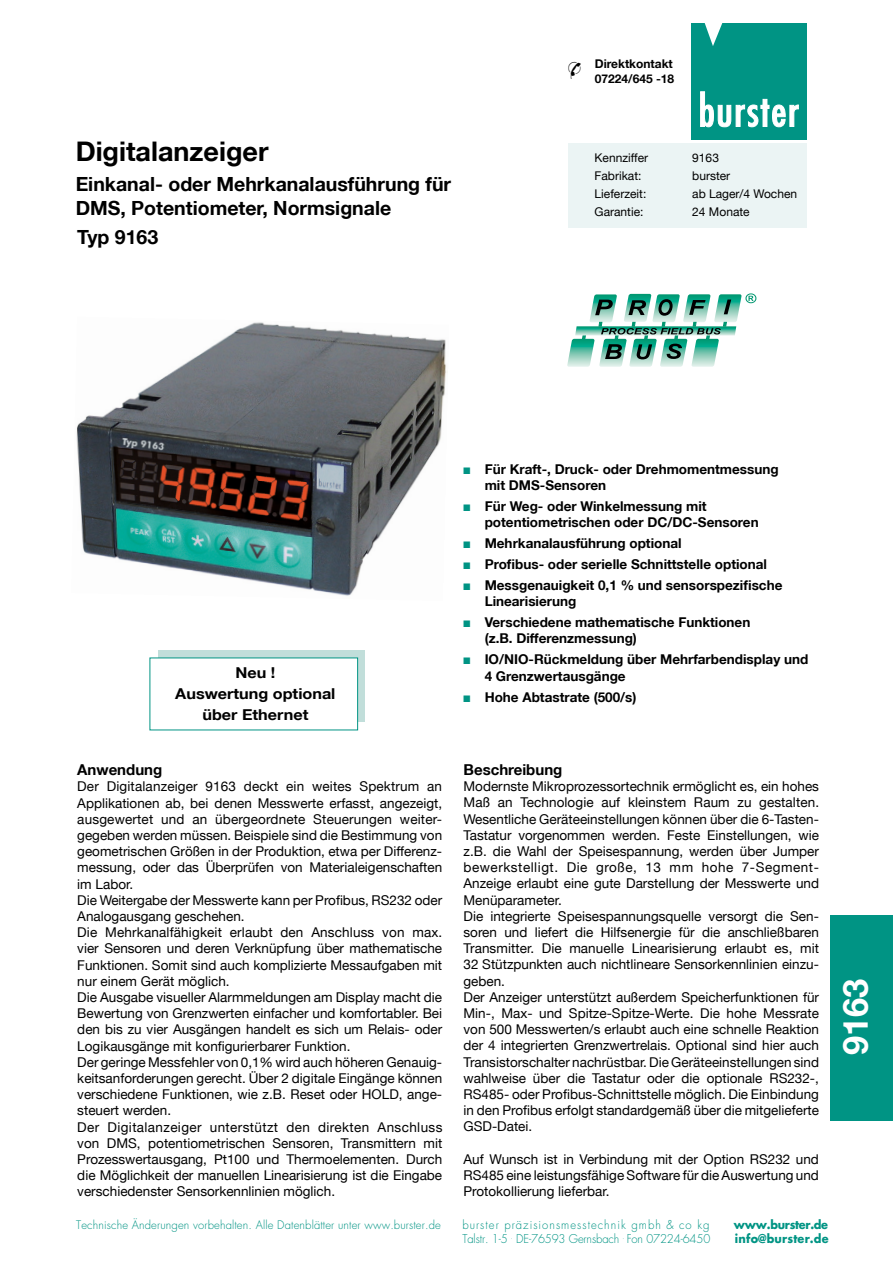
<style>
.page{position:relative;width:893px;height:1263px;background:#fff}
.page>*{position:absolute;margin:0;border:0;box-sizing:border-box;transform-origin:0 0}
.t1{font:700 34.5px "Helvetica Neue LT";color:#fff}
.t2{font:700 27px "Helvetica Neue LT";color:#000}
.t3{font:700 19.5px/23.4px "Helvetica Neue LT";color:#000}
.t4{font:19.5px "Monotype Sorts";color:#000}
.t5{font:700 15px/21px "Helvetica Neue LT";color:#000;text-align:center;scale:1.08 1}
.t6{font:700 15px "Helvetica Neue LT";color:#000}
.t7{font:13.5px/16.2px "Helvetica Neue LT";color:#000}
.t8{font:700 13.5px/21px "Helvetica Neue LT";color:#000}
.t9{font:12px "Helvetica Neue LT";color:#000}
.t10{font:700 12px/14.4px "Helvetica Neue LT";color:#000}
.t11{font:300 11.85px "Futura LT";letter-spacing:-.01em;color:#009484;scale:.95 1}
.t12{font:300 11.85px "Futura LT";letter-spacing:.09em;color:#009484;scale:.95 1}
.t13{font:700 11.85px "Futura LT";letter-spacing:.015em;color:#009484;scale:.95 1}
.t14{font:700 11.85px "Futura LT";letter-spacing:-.025em;color:#009484;scale:.95 1}
.t15{font:300 11.55px "Futura LT";letter-spacing:.01em;color:#009484}
.s1{font-family:"Monotype Sorts";font-weight:400;font-size:9px;color:#009484}
</style>
<div class="page">
<img style="left:76px;top:322px;width:372px;height:274px">
<svg style="left:567px;top:293px;width:189px;height:74px"></svg>
<div style="left:830px;top:915px;width:63px;height:205px;background:#009484"></div>
<div style="left:568px;top:143px;width:239px;height:84px;background:#ebf4f4"></div>
<div style="left:691px;top:23px;width:116px;height:116px;background:#009484"></div>
<svg style="left:704px;top:23px;width:19px;height:23px"></svg>
<svg style="left:700px;top:91px;width:99px;height:37px"></svg>
<div style="left:158px;top:650px;width:207px;height:71px;background:#c1deda"></div>
<div style="left:150px;top:657px;width:208px;height:73px;background:#fff"></div>
<h2 class="t2" style="left:76px;top:135px;width:194px">Digitalanzeiger</h2>
<h3 class="t3" style="left:76px;top:172px;width:377px">Einkanal- oder Mehrkanalausführung für<br>DMS, Potentiometer, Normsignale</h3>
<h3 class="t3" style="left:77px;top:225px;width:82px">Typ 9163</h3>
<h3 class="t4" style="left:567px;top:60px;width:17px">&amp;</h3>
<p class="t10" style="left:595px;top:56px;width:81px">Direktkontakt<br>07224/645 -18</p>
<p class="t9" style="left:595px;top:151px;width:55px">Kennziffer</p>
<p class="t9" style="left:692px;top:151px;width:28px">9163</p>
<p class="t9" style="left:595px;top:169px;width:48px">Fabrikat:</p>
<p class="t9" style="left:692px;top:169px;width:40px">burster</p>
<p class="t9" style="left:595px;top:187px;width:53px">Lieferzeit:</p>
<p class="t9" style="left:692px;top:187px;width:106px">ab Lager/4 Wochen</p>
<p class="t9" style="left:595px;top:205px;width:50px">Garantie:</p>
<p class="t9" style="left:692px;top:205px;width:59px">24 Monate</p>
<p class="t5" style="left:175px;top:662px;width:150px">Neu !<br>Auswertung optional über Ethernet</p>
<p class="t8" style="left:485px;top:460px;width:295px;line-height:16.2px;text-indent:-21px"><span class="s1">N</span> Für Kraft-, Druck- oder Drehmomentmessung mit DMS-Sensoren</p>
<p class="t8" style="left:485px;top:498px;width:276px;line-height:16.2px;text-indent:-21px"><span class="s1">N</span> Für Weg- oder Winkelmessung mit potentiometrischen oder DC/DC-Sensoren</p>
<p class="t8" style="left:463px;top:532px;width:320px"><span class="s1">N</span> Mehrkanalausführung optional<br><span class="s1">N</span> Profibus- oder serielle Schnittstelle optional<br><span class="s1">N</span> Messgenauigkeit 0,1 % und sensorspezifische</p>
<p class="t8" style="left:463px;top:591px;width:288px;text-indent:21px">Linearisierung<br><span class="s1">N</span> Verschiedene mathematische Funktionen</p>
<p class="t8" style="left:463px;top:628px;width:346px;text-indent:21px">(z.B. Differenzmessung)<br><span class="s1">N</span> IO/NIO-Rückmeldung über Mehrfarbendisplay und</p>
<p class="t8" style="left:463px;top:665px;width:175px;text-indent:21px">4 Grenzwertausgänge<br><span class="s1">N</span> Hohe Abtastrate (500/s)</p>
<p class="t6" style="left:77px;top:760px;width:87px">Anwendung</p>
<p class="t7" style="left:77px;top:778px;width:367px">Der Digitalanzeiger 9163 deckt ein weites Spektrum an Applikationen ab, bei denen Messwerte erfasst, angezeigt, ausgewertet und an übergeordnete Steuerungen weiter&shy;gegeben werden müssen. Beispiele sind die Bestimmung von geometrischen Größen in der Produktion, etwa per Differenz&shy;messung, oder das Überprüfen von Materialeigenschaften im Labor.<br>Die Weitergabe der Messwerte kann per Profibus, RS232 oder Analogausgang geschehen.<br>Die Mehrkanalfähigkeit erlaubt den Anschluss von max. vier Sensoren und deren Verknüpfung über mathematische Funktionen. Somit sind auch komplizierte Messaufgaben mit nur einem Gerät möglich.<br>Die Ausgabe visueller Alarmmeldungen am Display macht die Bewertung von Grenzwerten einfacher und komfortabler. Bei den bis zu vier Ausgängen handelt es sich um Relais- oder Logikausgänge mit konfigurierbarer Funktion.<br>Der geringe Messfehler von 0,1% wird auch höheren Genauig&shy;keitsanforderungen gerecht. Über 2 digitale Eingänge können verschiedene Funktionen, wie z.B. Reset oder HOLD, ange&shy;steuert werden.<br>Der Digitalanzeiger unterstützt den direkten Anschluss von DMS, potentiometrischen Sensoren, Transmittern mit Prozesswertausgang, Pt100 und Thermoelementen. Durch die Möglichkeit der manuellen Linearisierung ist die Eingabe verschiedenster Sensorkennlinien möglich.</p>
<p class="t6" style="left:464px;top:760px;width:100px">Beschreibung</p>
<p class="t7" style="left:464px;top:778px;width:357px">Modernste Mikroprozessortechnik ermöglicht es, ein hohes Maß an Technologie auf kleinstem Raum zu gestalten.<br>Wesentliche Geräteeinstellungen können über die 6-Tasten-Tastatur vorgenommen werden. Feste Einstellungen, wie z.B. die Wahl der Speisespannung, werden über Jumper bewerkstelligt. Die große, 13 mm hohe 7-Segment-Anzeige erlaubt eine gute Darstellung der Messwerte und Menüparameter.<br>Die integrierte Speisespannungsquelle versorgt die Sen&shy;soren und liefert die Hilfsenergie für die anschließbaren Transmitter. Die manuelle Linearisierung erlaubt es, mit 32 Stützpunkten auch nichtlineare Sensorkennlinien einzu&shy;geben.<br>Der Anzeiger unterstützt außerdem Speicherfunktionen für Min-, Max- und Spitze-Spitze-Werte. Die hohe Messrate von 500 Messwerten/s erlaubt auch eine schnelle Reaktion der 4 integrierten Grenzwertrelais. Optional sind hier auch Transistorschalter nachrüstbar. Die Geräteeinstellungen sind wahlweise über die Tastatur oder die optionale RS232-, RS485- oder Profibus-Schnittstelle möglich. Die Einbindung in den Profibus erfolgt standardgemäß über die mitgelieferte GSD-Datei.</p>
<p class="t7" style="left:464px;top:1151px;width:357px;text-align:justify">Auf Wunsch ist in Verbindung mit der Option RS232 und RS485 eine leistungsfähige Software für die Auswertung und Protokollierung lieferbar.</p>
<p class="t15" style="left:76px;top:1218px;width:366px">Technische Änderungen vorbehalten. Alle Datenblätter unter www.burster.de</p>
<p class="t12" style="left:462px;top:1217px;width:262px">burster präzisionsmesstechnik gmbh &amp; co kg</p>
<p class="t14" style="left:734px;top:1217px;width:101px">www.burster.de</p>
<p class="t11" style="left:462px;top:1231px;width:262px">Talstr. 1-5 <sup>.</sup> DE-76593 Gernsbach <sup>.</sup> Fon 07224-6450</p>
<p class="t13" style="left:735px;top:1230px;width:100px">info@burster.de</p>
<h1 class="t1" style="left:834px;top:1055px;width:78px;rotate:-90deg">9163</h1>
</div>
